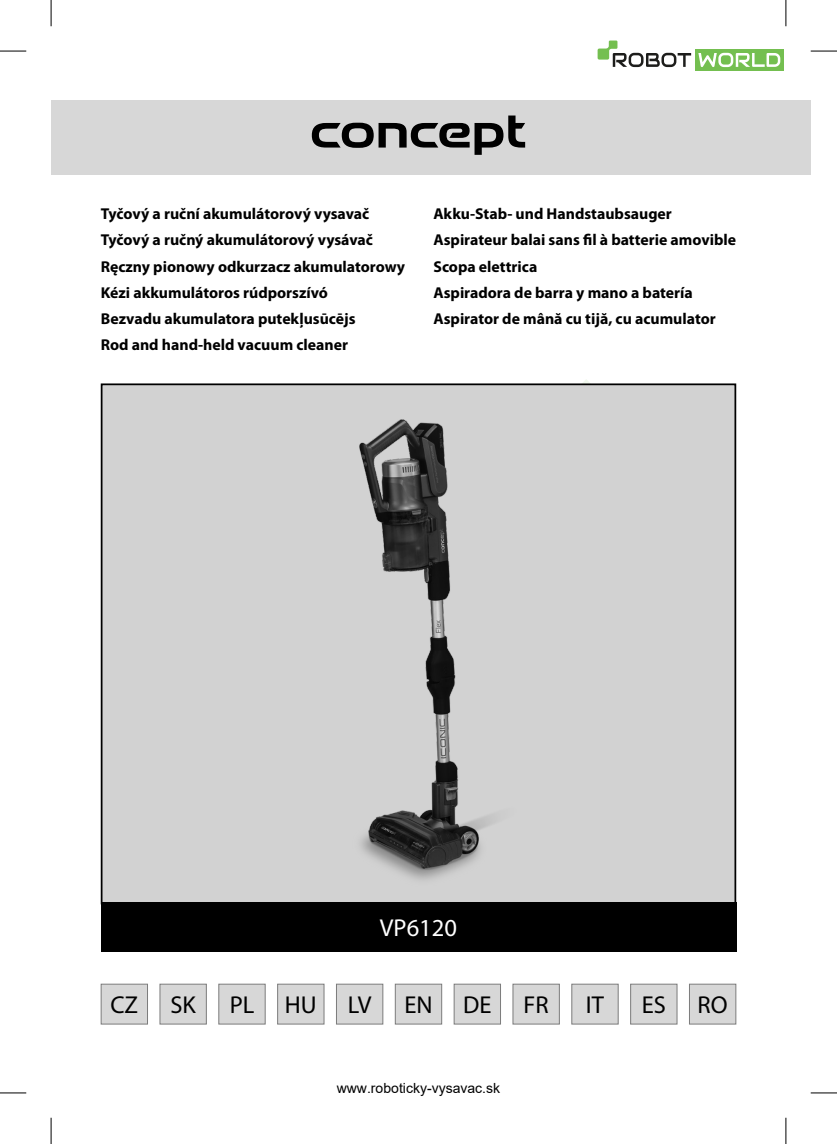
<style>
.page{position:relative;width:837px;height:1144px;background:#fff}
.page>*{position:absolute;margin:0;border:0;box-sizing:border-box;transform-origin:0 0}
.t1{font:24.5px "Myriad Pro";color:#000}
.t2{font:24.5px "Myriad Pro";color:#fff}
.t3{font:700 15.75px/26.2px "Myriad Pro";color:#000}
.t4{font:14px "Arial";color:#000}
</style>
<div class="page">
<div style="left:52px;top:101px;width:758px;height:74px;background:#d7d7d7"></div>
<svg style="left:312px;top:116px;width:213px;height:39px"></svg>
<div style="left:102px;top:384px;width:633px;height:519px;background:#d2d2d2"></div>
<div style="left:101px;top:903px;width:635px;height:49px;background:#000"></div>
<img style="left:359px;top:419px;width:134px;height:461px">
<div style="left:101px;top:984px;width:47px;height:40px;background:#d7d7d7;border:1px solid #7c7c7c"></div>
<div style="left:688px;top:984px;width:48px;height:40px;background:#d7d7d7;border:1px solid #7c7c7c"></div>
<div style="left:395px;top:984px;width:47px;height:40px;background:#d7d7d7;border:1px solid #7c7c7c"></div>
<div style="left:159px;top:984px;width:48px;height:40px;background:#d7d7d7;border:1px solid #7c7c7c"></div>
<div style="left:218px;top:984px;width:47px;height:40px;background:#d7d7d7;border:1px solid #7c7c7c"></div>
<div style="left:277px;top:984px;width:47px;height:40px;background:#d7d7d7;border:1px solid #7c7c7c"></div>
<div style="left:336px;top:984px;width:47px;height:40px;background:#d7d7d7;border:1px solid #7c7c7c"></div>
<div style="left:453px;top:984px;width:47px;height:40px;background:#d7d7d7;border:1px solid #7c7c7c"></div>
<div style="left:512px;top:984px;width:47px;height:40px;background:#d7d7d7;border:1px solid #7c7c7c"></div>
<div style="left:571px;top:984px;width:47px;height:40px;background:#d7d7d7;border:1px solid #7c7c7c"></div>
<div style="left:630px;top:984px;width:47px;height:40px;background:#d7d7d7;border:1px solid #7c7c7c"></div>
<svg style="left:0;top:51px;width:26px;height:1px"></svg>
<svg style="left:810px;top:51px;width:26px;height:1px"></svg>
<svg style="left:0;top:1092px;width:26px;height:1px"></svg>
<svg style="left:810px;top:1092px;width:26px;height:1px"></svg>
<svg style="left:51px;top:0;width:1px;height:26px"></svg>
<svg style="left:51px;top:1118px;width:1px;height:26px"></svg>
<svg style="left:785px;top:0;width:1px;height:26px"></svg>
<svg style="left:785px;top:1118px;width:1px;height:26px"></svg>
<div style="left:695px;top:49px;width:88px;height:21px;background:#74bf50"></div>
<svg style="left:766px;top:53px;width:14px;height:14px"></svg>
<svg style="left:698px;top:53px;width:55px;height:14px"></svg>
<svg style="left:597px;top:41px;width:94px;height:26px"></svg>
<p class="t3" style="left:101px;top:201px;width:306px">Tyčový a ruční akumulátorový vysavač Tyčový a ručný akumulátorový vysávač Ręczny pionowy odkurzacz akumulatorowy Kézi akkumulátoros rúdporszívó<br>Bezvadu akumulatora putekļusūcējs<br>Rod and hand-held vacuum cleaner</p>
<p class="t3" style="left:433px;top:201px;width:304px">Akku-Stab- und Handstaubsauger Aspirateur balai sans fil à batterie amovible Scopa elettrica<br>Aspiradora de barra y mano a batería Aspirator de mână cu tijă, cu acumulator</p>
<h1 class="t2" style="left:380px;top:914px;width:78px">VP6120</h1>
<h1 class="t1" style="left:110px;top:992px;width:29px">CZ</h1>
<h1 class="t1" style="left:170px;top:992px;width:27px">SK</h1>
<h1 class="t1" style="left:229px;top:992px;width:88px">PL HU</h1>
<h1 class="t1" style="left:347px;top:992px;width:25px">LV</h1>
<h1 class="t1" style="left:404px;top:992px;width:89px">EN DE</h1>
<h1 class="t1" style="left:523px;top:992px;width:27px">FR</h1>
<h1 class="t1" style="left:585px;top:992px;width:20px">IT</h1>
<h1 class="t1" style="left:641px;top:992px;width:26px">ES</h1>
<h1 class="t1" style="left:697px;top:992px;width:32px">RO</h1>
<p class="t4" style="left:336px;top:1079px;width:165px">www.roboticky-vysavac.sk</p>
</div>
